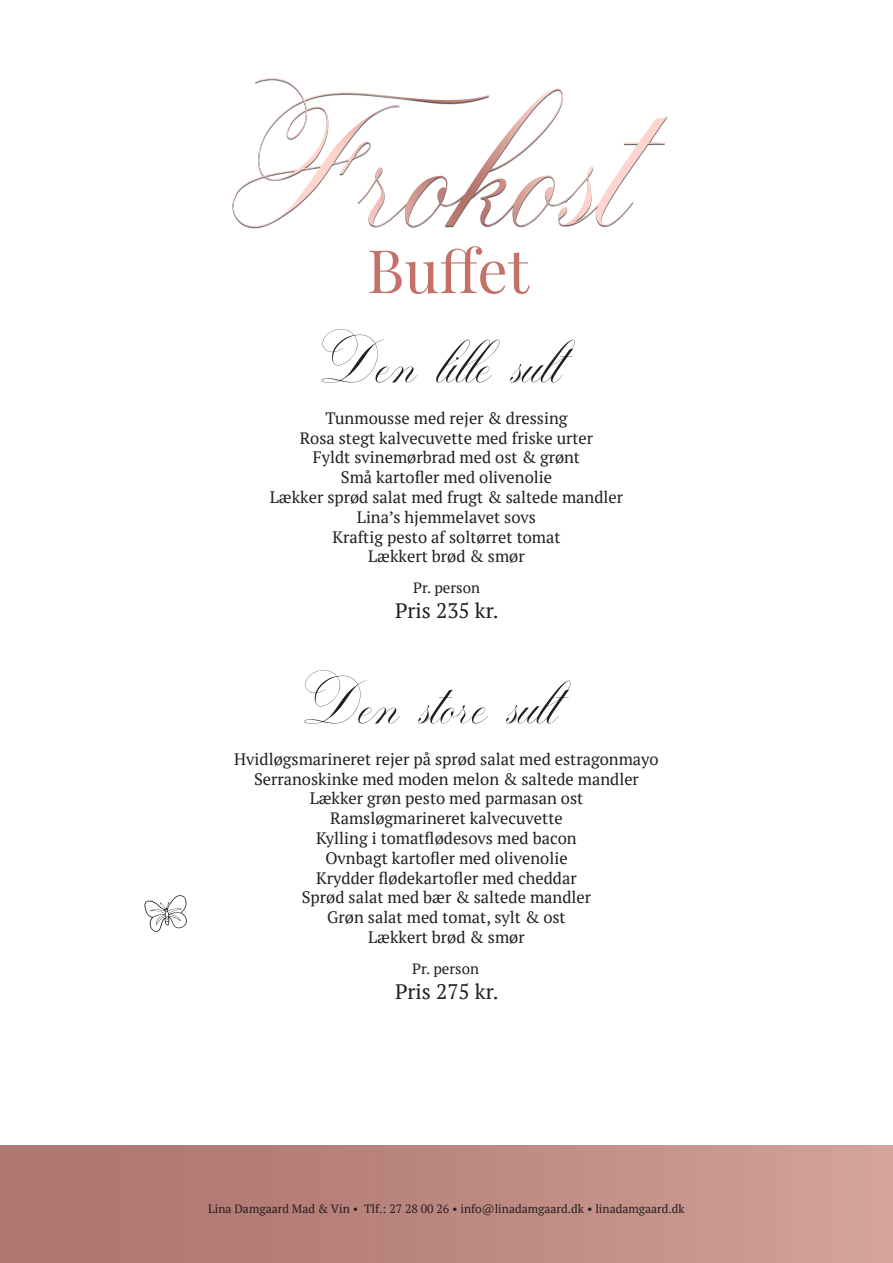
<style>
.page{position:relative;width:893px;height:1263px;background:#fff}
.page>*{position:absolute;margin:0;border:0;box-sizing:border-box;transform-origin:0 0}
.t1{font:60px "Playfair Display";color:#c37169}
.t2{font:52.5px "Batta Quath";color:#231f20}
.t3{font:21px "PT Serif";color:#231f20}
.t4{font:16.5px "PT Serif";color:#231f20}
.t5{font:15px "PT Serif";color:#231f20}
.t6{font:12px "PT Serif";color:#231f20}
</style>
<div class="page">
<img style="left:232px;top:79px;width:435px;height:149px">
<p class="t1" style="left:367px;top:224px;width:163px">Buffet</p>
<p class="t2" style="left:330px;top:334px;width:233px">Den lille sult</p>
<p class="t4" style="left:325px;top:407px;width:244px">Tunmousse med rejer &amp; dressing</p>
<p class="t4" style="left:300px;top:427px;width:295px">Rosa stegt kalvecuvette med friske urter</p>
<p class="t4" style="left:313px;top:447px;width:269px">Fyldt svinemørbrad med ost &amp; grønt</p>
<p class="t4" style="left:341px;top:467px;width:213px">Små kartofler med olivenolie</p>
<p class="t4" style="left:270px;top:486px;width:355px">Lækker sprød salat med frugt &amp; saltede mandler</p>
<p class="t4" style="left:357px;top:506px;width:181px">Lina’s hjemmelavet sovs</p>
<p class="t4" style="left:332px;top:526px;width:230px">Kraftig pesto af soltørret tomat</p>
<p class="t4" style="left:368px;top:546px;width:158px">Lækkert brød &amp; smør</p>
<p class="t5" style="left:413px;top:578px;width:68px">Pr. person</p>
<p class="t3" style="left:395px;top:597px;width:105px">Pris 235 kr.</p>
<p class="t2" style="left:313px;top:675px;width:247px">Den store sult</p>
<p class="t4" style="left:234px;top:748px;width:426px">Hvidløgsmarineret rejer på sprød salat med estragonmayo</p>
<p class="t4" style="left:254px;top:768px;width:386px">Serranoskinke med moden melon &amp; saltede mandler</p>
<p class="t4" style="left:310px;top:788px;width:275px">Lækker grøn pesto med parmasan ost</p>
<p class="t4" style="left:330px;top:808px;width:234px">Ramsløgmarineret kalvecuvette</p>
<p class="t4" style="left:316px;top:827px;width:262px">Kylling i tomatflødesovs med bacon</p>
<p class="t4" style="left:325px;top:847px;width:244px">Ovnbagt kartofler med olivenolie</p>
<p class="t4" style="left:316px;top:867px;width:262px">Krydder flødekartofler med cheddar</p>
<p class="t4" style="left:302px;top:887px;width:291px">Sprød salat med bær &amp; saltede mandler</p>
<p class="t4" style="left:327px;top:907px;width:240px">Grøn salat med tomat, sylt &amp; ost</p>
<p class="t4" style="left:368px;top:926px;width:158px">Lækkert brød &amp; smør</p>
<p class="t5" style="left:412px;top:958px;width:68px">Pr. person</p>
<p class="t3" style="left:395px;top:977px;width:105px">Pris 275 kr.</p>
<p class="t6" style="left:208px;top:1201px;width:478px">Lina Damgaard Mad &amp; Vin • Tlf.: 27 28 00 26 • info@linadamgaard.dk • linadamgaard.dk</p>
</div>
